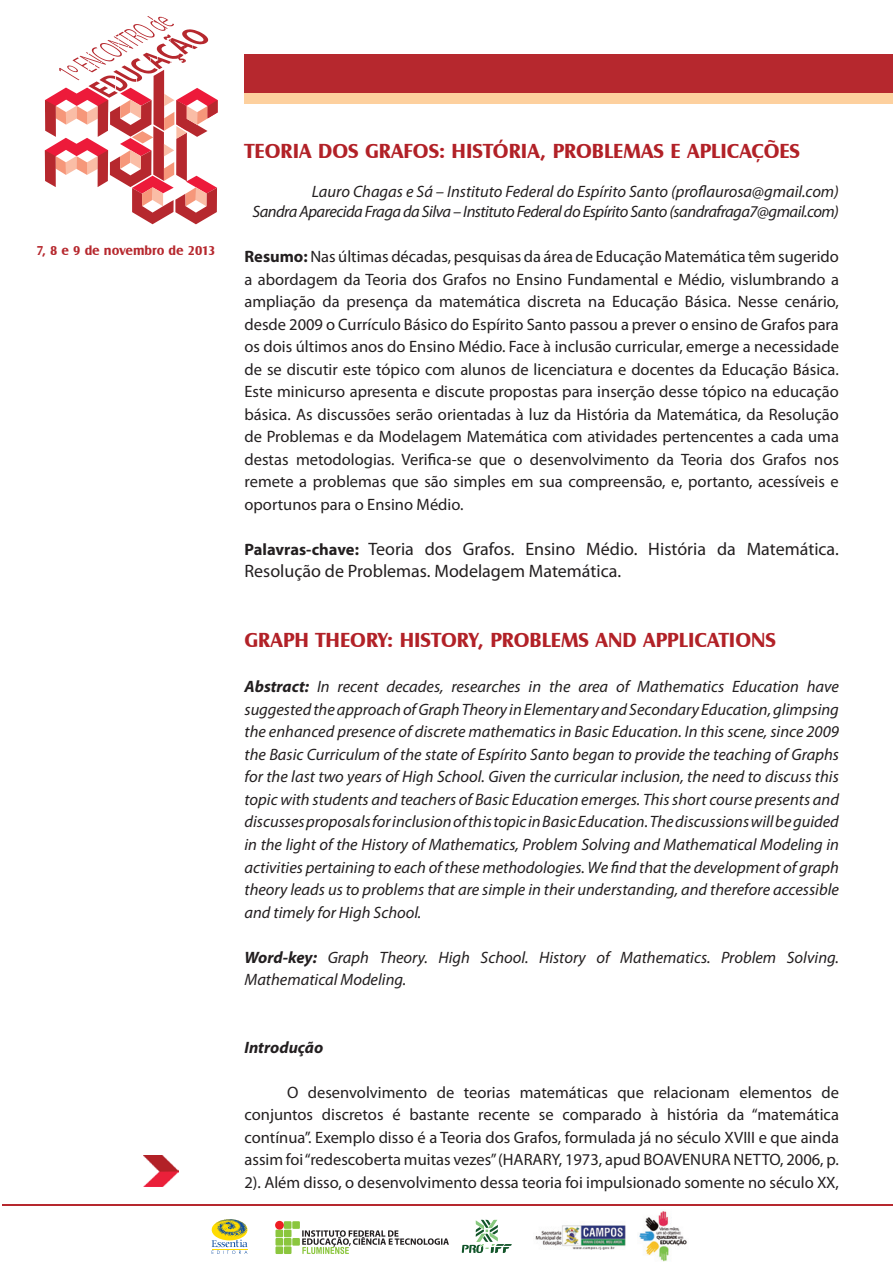
<style>
.page{position:relative;width:893px;height:1263px;background:#fff}
.page>*{position:absolute;margin:0;border:0;box-sizing:border-box;transform-origin:0 0}
.t1{font:700 21px "Castle T";color:#b22127}
.t2{font:18px/22.5px "Myriad Pro";color:#231f20}
.t3{font:16.5px/22.5px "Myriad Pro";color:#231f20;text-align:justify}
.t4{font:italic 16.5px/22.5px "Myriad Pro";color:#231f20;text-align:justify}
.t5{font:italic 16.5px/19.8px "Myriad Pro";letter-spacing:-.03em;color:#231f20;text-align:right}
.t6{font:italic 700 16.5px "Myriad Pro";color:#231f20}
.t7{font:700 13.35px "Castle T";color:#b6282e}
.s1{font-weight:700}
.s2{font-weight:700;font-size:16.5px}
</style>
<div class="page">
<hr style="left:2px;top:1204px;width:891px;height:2px;background:#b6282e">
<div style="left:245px;top:55px;width:648px;height:38px;background:#b6282e"></div>
<div style="left:245px;top:93px;width:648px;height:10px;background:#fdd09e"></div>
<svg style="left:45px;top:16px;width:173px;height:208px"></svg>
<svg style="left:211px;top:1219px;width:37px;height:35px"></svg>
<img style="left:535px;top:1211px;width:152px;height:51px">
<svg style="left:462px;top:1220px;width:50px;height:33px"></svg>
<div style="left:275px;top:1229px;width:8px;height:8px;background:#8bc63e"></div>
<div style="left:275px;top:1238px;width:8px;height:7px;background:#8bc63e"></div>
<div style="left:275px;top:1246px;width:8px;height:8px;background:#8bc63e"></div>
<div style="left:275px;top:1221px;width:9px;height:8px;background:#ee1d23;border-radius:50%"></div>
<div style="left:284px;top:1221px;width:7px;height:8px;background:#8bc63e"></div>
<div style="left:284px;top:1229px;width:7px;height:8px;background:#8bc63e"></div>
<div style="left:284px;top:1238px;width:7px;height:7px;background:#8bc63e"></div>
<div style="left:292px;top:1238px;width:8px;height:7px;background:#8bc63e"></div>
<div style="left:284px;top:1246px;width:7px;height:8px;background:#8bc63e"></div>
<div style="left:292px;top:1221px;width:8px;height:8px;background:#8bc63e"></div>
<svg style="left:302px;top:1230px;width:147px;height:24px"></svg>
<img style="left:144px;top:1156px;width:34px;height:30px">
<p class="t7" style="left:36px;top:242px;width:181px">7, 8 e 9 de novembro de 2013</p>
<p class="t1" style="left:244px;top:138px;width:557px">TEORIA DOS GRAFOS: HISTÓRIA, PROBLEMAS E APLICAÇÕES</p>
<p class="t5" style="left:252px;top:182px;width:588px">Lauro Chagas e Sá – Instituto Federal do Espírito Santo (proflaurosa@gmail.com)<br>Sandra Aparecida Fraga da Silva – Instituto Federal do Espírito Santo (sandrafraga7@gmail.com)</p>
<p class="t3" style="left:244px;top:245px;width:596px"><span class="s1">Resumo:</span> Nas últimas décadas, pesquisas da área de Educação Matemática têm sugerido a abordagem da Teoria dos Grafos no Ensino Fundamental e Médio, vislumbrando a ampliação da presença da matemática discreta na Educação Básica. Nesse cenário, desde 2009 o Currículo Básico do Espírito Santo passou a prever o ensino de Grafos para os dois últimos anos do Ensino Médio. Face à inclusão curricular, emerge a necessidade de se discutir este tópico com alunos de licenciatura e docentes da Educação Básica.<br>Este minicurso apresenta e discute propostas para inserção desse tópico na educação básica. As discussões serão orientadas à luz da História da Matemática, da Resolução de Problemas e da Modelagem Matemática com atividades pertencentes a cada uma destas metodologias. Verifica-se que o desenvolvimento da Teoria dos Grafos nos remete a problemas que são simples em sua compreensão, e, portanto, acessíveis e oportunos para o Ensino Médio.</p>
<p class="t2" style="left:244px;top:537px;width:596px"><span class="s2">Palavras-chave:</span> Teoria dos Grafos. Ensino Médio. História da Matemática.<br>Resolução de Problemas. Modelagem Matemática.</p>
<p class="t1" style="left:244px;top:628px;width:533px">GRAPH THEORY: HISTORY, PROBLEMS AND APPLICATIONS</p>
<p class="t4" style="left:244px;top:675px;width:596px"><span class="s1">Abstract:</span> In recent decades, researches in the area of Mathematics Education have suggested the approach of Graph Theory in Elementary and Secondary Education, glimpsing the enhanced presence of discrete mathematics in Basic Education. In this scene, since 2009 the Basic Curriculum of the state of Espírito Santo began to provide the teaching of Graphs for the last two years of High School. Given the curricular inclusion, the need to discuss this topic with students and teachers of Basic Education emerges. This short course presents and discusses proposals for inclusion of this topic in Basic Education. The discussions will be guided in the light of the History of Mathematics, Problem Solving and Mathematical Modeling in activities pertaining to each of these methodologies. We find that the development of graph theory leads us to problems that are simple in their understanding, and therefore accessible and timely for High School.</p>
<p class="t4" style="left:244px;top:945px;width:596px"><span class="s1">Word-key:</span> Graph Theory. High School. History of Mathematics. Problem Solving.<br>Mathematical Modeling.</p>
<p class="t6" style="left:244px;top:1036px;width:80px">Introdução</p>
<p class="t3" style="left:244px;top:1080px;width:596px;text-indent:43px">O desenvolvimento de teorias matemáticas que relacionam elementos de conjuntos discretos é bastante recente se comparado à história da “matemática contínua”. Exemplo disso é a Teoria dos Grafos, formulada já no século XVIII e que ainda assim foi “redescoberta muitas vezes” (HARARY, 1973, apud BOAVENURA NETTO, 2006, p.<br>2). Além disso, o desenvolvimento dessa teoria foi impulsionado somente no século XX,</p>
</div>
